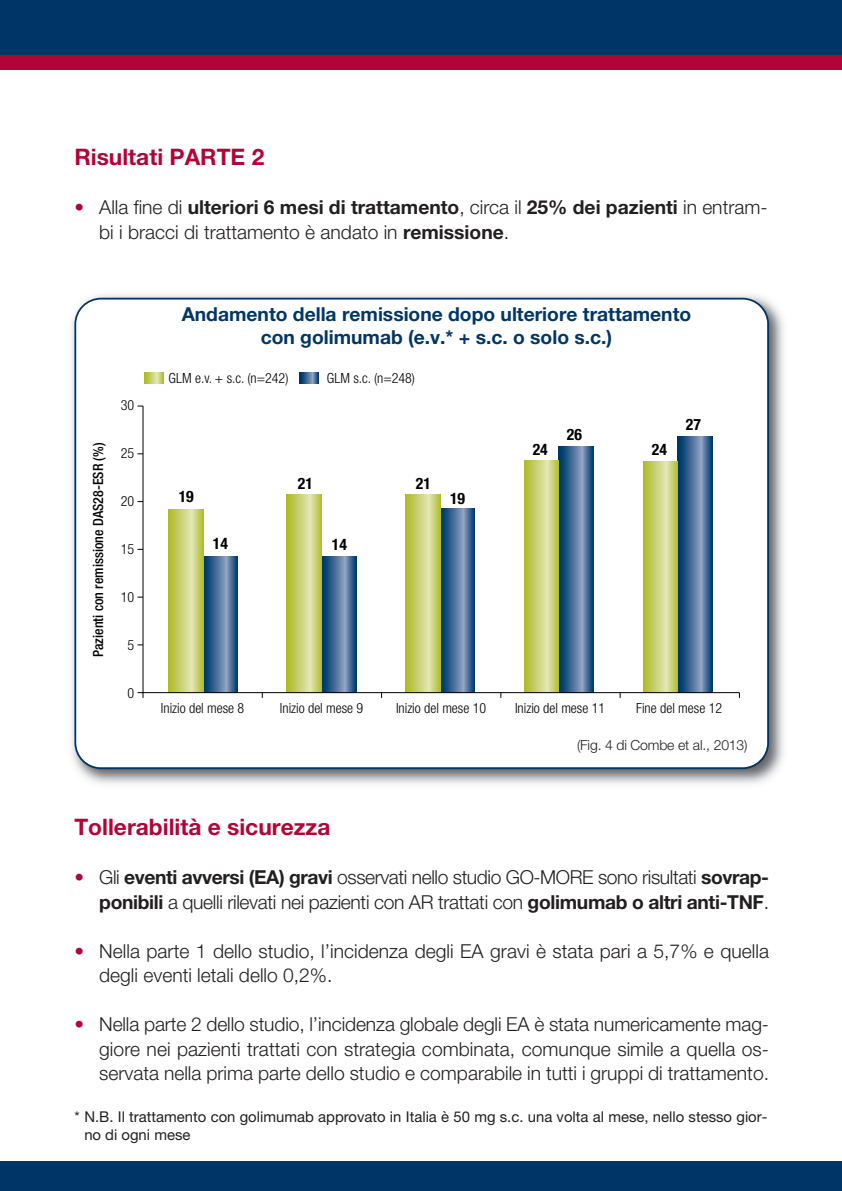
<style>
.page{position:relative;width:842px;height:1191px;background:#fff}
.page>*{position:absolute;margin:0;border:0;box-sizing:border-box;transform-origin:0 0}
.t1{font:700 22.75px "Helvetica Neue LT Std";color:#b30437}
.t2{font:300 19.25px/24.5px "Helvetica Neue LT Std";color:#231f20}
.t3{font:300 19.25px/24.5px "Helvetica Neue LT Std";letter-spacing:-.02em;color:#231f20;text-align:right}
.t4{font:700 19.25px/23.1px "Helvetica Neue LT Std";color:#003667;text-align:center}
.t5{font:700 condensed 15.75px "Helvetica Neue LT Std";color:#000}
.t6{font:14.88px/17.8px "Helvetica Neue LT Std";color:#231f20}
.t7{font:300 condensed 14px "Helvetica Neue LT Std";color:#000}
.t8{font:500 condensed 14px "Helvetica Neue LT Std";color:#000}
.t9{font:300 14px "Helvetica Neue LT Std";letter-spacing:-.01em;color:#231f20}
.s1{color:#b30437}
.s2{font-weight:700}
</style>
<div class="page">
<div style="left:0;top:0;width:842px;height:55px;background:#003667"></div>
<div style="left:0;top:55px;width:842px;height:14px;background:#b30437"></div>
<img style="left:71px;top:294px;width:713px;height:490px">
<svg style="left:74px;top:298px;width:695px;height:471px"></svg>
<div style="left:0;top:1161px;width:842px;height:30px;background:#003667"></div>
<p class="t1" style="left:74px;top:149px;width:191px">Risultati PARTE 2</p>
<p class="t2" style="left:99px;top:197px;width:670px;text-indent:-25px"><span class="s1">•</span> Alla fine di <span class="s2">ulteriori 6 mesi di trattamento</span>, circa il <span class="s2">25% dei pazienti</span> in entram&shy;bi i bracci di trattamento è andato in <span class="s2">remissione</span>.</p>
<p class="t4" style="left:182px;top:304px;width:511px">Andamento della remissione dopo ulteriore trattamento con golimumab (e.v.* + s.c. o solo s.c.)</p>
<p class="t8" style="left:93px;top:657px;width:216px;rotate:-90deg">Pazienti con remissione DAS28-ESR (%)</p>
<p class="t7" style="left:121px;top:400px;width:15px">30</p>
<p class="t7" style="left:121px;top:448px;width:15px">25</p>
<p class="t7" style="left:121px;top:496px;width:15px">20</p>
<p class="t7" style="left:121px;top:544px;width:15px">15</p>
<p class="t7" style="left:121px;top:592px;width:15px">10</p>
<p class="t7" style="left:127px;top:639px;width:8px">5</p>
<p class="t7" style="left:127px;top:687px;width:8px">0</p>
<p class="t7" style="left:169px;top:373px;width:121px">GLM e.v. + s.c. (n=242)</p>
<p class="t7" style="left:327px;top:373px;width:90px">GLM s.c. (n=248)</p>
<p class="t5" style="left:179px;top:491px;width:17px">19</p>
<p class="t5" style="left:213px;top:538px;width:17px">14</p>
<p class="t5" style="left:298px;top:478px;width:17px">21</p>
<p class="t5" style="left:332px;top:539px;width:17px">14</p>
<p class="t5" style="left:416px;top:477px;width:17px">21</p>
<p class="t5" style="left:450px;top:492px;width:17px">19</p>
<p class="t5" style="left:533px;top:443px;width:17px">24</p>
<p class="t5" style="left:567px;top:429px;width:17px">26</p>
<p class="t5" style="left:652px;top:443px;width:17px">24</p>
<p class="t5" style="left:686px;top:419px;width:17px">27</p>
<p class="t7" style="left:161px;top:703px;width:85px">Inizio del mese 8</p>
<p class="t7" style="left:280px;top:703px;width:85px">Inizio del mese 9</p>
<p class="t7" style="left:396px;top:703px;width:92px">Inizio del mese 10</p>
<p class="t7" style="left:515px;top:703px;width:92px">Inizio del mese 11</p>
<p class="t7" style="left:636px;top:703px;width:87px">Fine del mese 12</p>
<p class="t9" style="left:577px;top:740px;width:172px">(Fig. 4 di Combe et al., 2013)</p>
<p class="t1" style="left:74px;top:819px;width:257px">Tollerabilità e sicurezza</p>
<p class="t3" style="left:74px;top:866px;width:696px"><span class="s1">•</span> Gli <span class="s2">eventi avversi (EA) gravi</span> osservati nello studio GO-MORE sono risultati <span class="s2">sovrap&shy;ponibili</span> a quelli rilevati nei pazienti con AR trattati con <span class="s2">golimumab o altri anti-TNF</span>.</p>
<p class="t2" style="left:99px;top:940px;width:671px;text-indent:-25px"><span class="s1">•</span> Nella parte 1 dello studio, l’incidenza degli EA gravi è stata pari a 5,7% e quella degli eventi letali dello 0,2%.</p>
<p class="t2" style="left:99px;top:1013px;width:671px;text-align:justify;text-indent:-25px"><span class="s1">•</span> Nella parte 2 dello studio, l’incidenza globale degli EA è stata numericamente mag&shy;giore nei pazienti trattati con strategia combinata, comunque simile a quella os&shy;servata nella prima parte dello studio e comparabile in tutti i gruppi di trattamento.</p>
<p class="t6" style="left:84px;top:1109px;width:685px;text-indent:-10px">* N.B. Il trattamento con golimumab approvato in Italia è 50 mg s.c. una volta al mese, nello stesso gior&shy;no di ogni mese</p>
</div>
